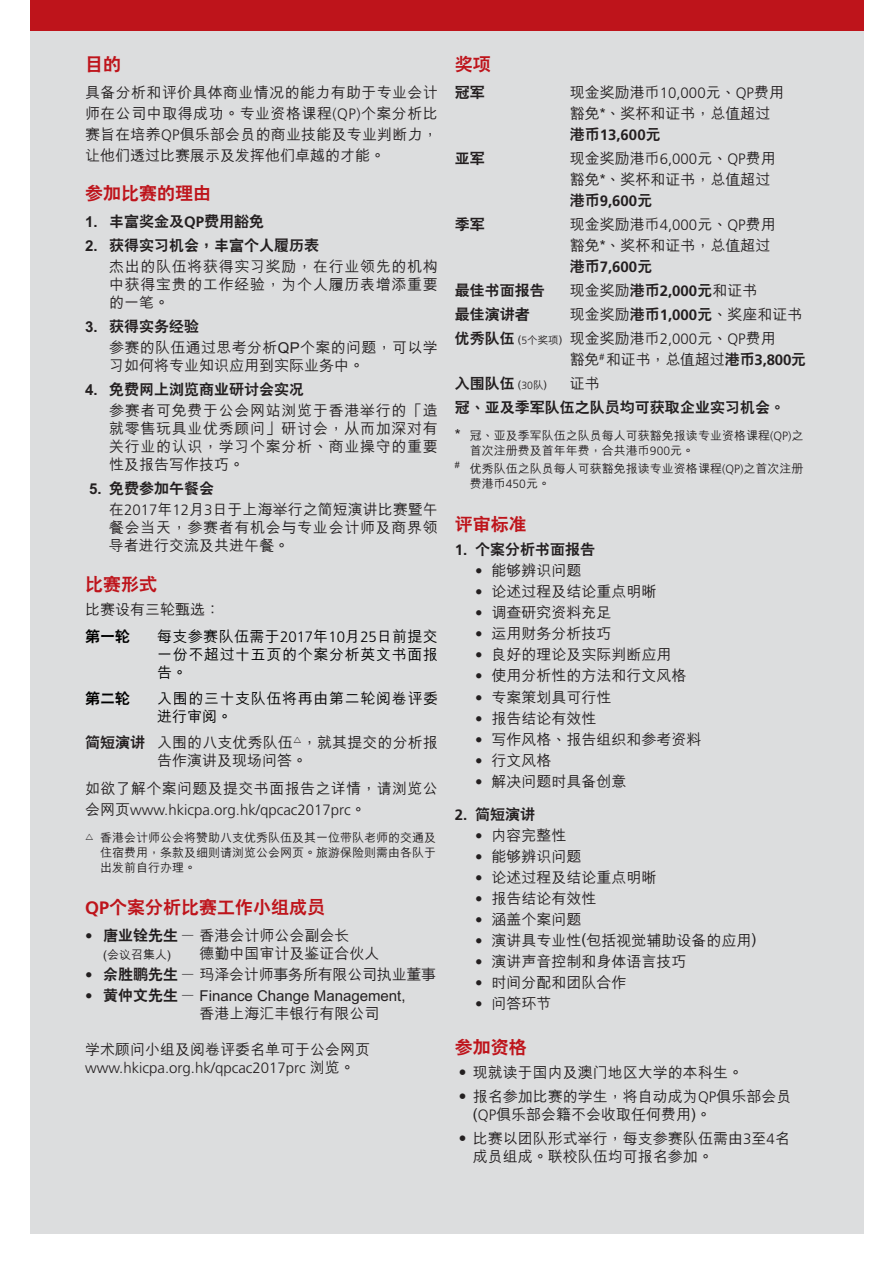
<style>
.page{position:relative;width:893px;height:1263px;background:#fff}
.page>*{position:absolute;margin:0;border:0;box-sizing:border-box;transform-origin:0 0}
.t1{font:800 18px "C Hei 2 GB5";color:#be141b}
.t2{font:500 15px/18px "M Hei GB5";color:#231f20}
.t3{font:800 15px "C Hei 2 GB5";color:#231f20}
.t4{font:500 15px/18px "M Hei GB5";color:#231f20;scale:.75 1}
.t5{font:300 15px "Frutiger";color:#231f20}
.t6{font:500 15px/18px "M Hei GB5";letter-spacing:.04em;color:#000;text-align:justify}
.t7{font:500 15px/18px "M Hei GB5";letter-spacing:.025em;color:#231f20}
.t8{font:700 15px "Frutiger";color:#231f20}
.t9{font:800 15px "C Hei 2 GB5";color:#000}
.t10{font:500 12px/15px "M Hei GB5";color:#231f20}
.s1{font-family:"Frutiger";font-weight:300}
.s2{font-family:"Frutiger";font-weight:700}
.s3{font-family:"C Hei 2 GB5";font-weight:800}
.s4{font-family:"M Hei GB5";font-weight:500}
.s5{font-size:10.5px}
.s6{font-family:"Frutiger";font-weight:300;font-size:10.5px}
.s7{font-family:"M Hei GB5";font-weight:500;font-size:10.5px}
.s8{font-size:15px}
</style>
<div class="page">
<div style="left:30px;top:30px;width:833px;height:1203px;background:#dcddde"></div>
<div style="left:30px;top:0;width:833px;height:30px;background:#be141b"></div>
<p class="t1" style="left:85px;top:55px;width:38px">目的</p>
<p class="t2" style="left:85px;top:82px;width:354px;line-height:21px;text-align:justify">具備分析和評價具體商業情況的能力有助於專業會計師在公司中取得成功。專業資格課程<span class="s1">(QP)</span>個案分析比賽旨在培養<span class="s1">QP</span>俱樂部會員的商業技能及專業判斷力，讓他們透過比賽展示及發揮他們卓越的才能。</p>
<p class="t1" style="left:85px;top:184px;width:128px">參加比賽的理由</p>
<p class="t3" style="left:85px;top:213px;width:181px">1. 豐富獎金及<span class="s2">QP</span>費用豁免</p>
<p class="t3" style="left:85px;top:237px;width:236px">2. 獲得實習機會，豐富個人履歷表</p>
<p class="t2" style="left:109px;top:258px;width:330px;text-align:justify">傑出的隊伍將獲得實習獎勵，在行業領先的機構中獲得寶貴的工作經驗，為個人履歷表增添重要的一筆。</p>
<p class="t3" style="left:85px;top:318px;width:116px">3. 獲得實務經驗</p>
<p class="t7" style="left:109px;top:339px;width:330px">參賽的隊伍通過思考分析QP個案的問題，可以學習如何將專業知識應用到實際業務中。</p>
<p class="t3" style="left:85px;top:381px;width:221px">4. 免費網上瀏覽商業研討會實況</p>
<p class="t2" style="left:109px;top:402px;width:330px;text-align:justify">參賽者可免費於公會網站瀏覽於香港舉行的「造就零售玩具業優秀顧問」研討會，從而加深對有關行業的認識，學習個案分析、商業操守的重要性及報告寫作技巧。</p>
<p class="t3" style="left:89px;top:480px;width:126px">5. 免費參加午餐會</p>
<p class="t2" style="left:109px;top:501px;width:330px;text-align:justify">在<span class="s1">2017</span>年<span class="s1">12</span>月<span class="s1">3</span>日於上海舉行之簡短演講比賽暨午餐會當天，參賽者有機會與專業會計師及商界領導者進行交流及共進午餐。</p>
<p class="t1" style="left:85px;top:575px;width:74px">比賽形式</p>
<p class="t2" style="left:85px;top:601px;width:137px">比賽設有三輪甄選：</p>
<p class="t9" style="left:85px;top:629px;width:47px">第一輪</p>
<p class="t6" style="left:157px;top:628px;width:282px">每支參賽隊伍需於<span class="s1">2017</span>年<span class="s1">10</span>月<span class="s1">25</span>日前提交一份不超過十五頁的個案分析英文書面報告。</p>
<p class="t9" style="left:85px;top:690px;width:47px">第二輪</p>
<p class="t6" style="left:157px;top:690px;width:282px">入圍的三十支隊伍將再由第二輪閱卷評委進行審閱。</p>
<p class="t2" style="left:157px;top:733px;width:282px;text-indent:-72px"><span class="s3">簡短演講</span> 入圍的八支優秀隊伍 ，就其提交的分析報告作演講及現場問答。</p>
<p class="t7" style="left:85px;top:780px;width:354px">如欲瞭解個案問題及提交書面報告之詳情，請瀏覽公</p>
<p class="t5" style="left:85px;top:801px;width:282px"><span class="s4">會網頁</span>www.hkicpa.org.hk/qpcac2017prc<span class="s4">。</span></p>
<p class="t10" style="left:100px;top:830px;width:338px;text-align:justify">香港會計師公會將贊助八支優秀隊伍及其一位帶隊老師的交通及住宿費用，條款及細則請瀏覽公會網頁。旅遊保險則需由各隊于出發前自行辦理。</p>
<p class="t1" style="left:85px;top:898px;width:242px"><span class="s2">QP</span>個案分析比賽工作小組成員</p>
<p class="t4" style="left:85px;top:927px;width:354px"><span class="s1">•</span> <span class="s3">唐業銓先生</span> — 香港會計師公會副會長</p>
<p class="t10" style="left:103px;top:947px;width:69px">(會議召集人)</p>
<p class="t2" style="left:200px;top:945px;width:181px">德勤中國審計及鑒証合伙人</p>
<p class="t4" style="left:85px;top:966px;width:470px"><span class="s1">•</span> <span class="s3">佘勝鵬先生</span> — 瑪澤會計師事務所有限公司執業董事</p>
<p class="t4" style="left:200px;top:987px;width:276px;text-indent:-115px"><span class="s1">•</span> <span class="s3">黃仲文先生</span> — Finance Change Management,香港上海滙豐銀行有限公司</p>
<p class="t2" style="left:85px;top:1041px;width:286px">學術顧問小組及閱卷評委名單可于公會網頁</p>
<p class="t5" style="left:85px;top:1059px;width:271px">www.hkicpa.org.hk/qpcac2017prc <span class="s4">瀏覽。</span></p>
<p class="t1" style="left:455px;top:55px;width:37px">獎項</p>
<p class="t3" style="left:455px;top:84px;width:31px">冠軍</p>
<p class="t2" style="left:570px;top:82px;width:216px;line-height:21px">現金獎勵港幣<span class="s1">10,000</span>元、<span class="s1">QP</span>費用豁免*、獎盃和證書，總值超過</p>
<p class="t8" style="left:570px;top:126px;width:92px"><span class="s3">港幣</span>13,600<span class="s3">元</span></p>
<p class="t3" style="left:455px;top:150px;width:31px">亞軍</p>
<p class="t2" style="left:570px;top:148px;width:207px;line-height:21px">現金獎勵港幣<span class="s1">6,000</span>元、<span class="s1">QP</span>費用豁免*、獎盃和證書，總值超過</p>
<p class="t8" style="left:570px;top:192px;width:84px"><span class="s3">港幣</span>9,600<span class="s3">元</span></p>
<p class="t3" style="left:455px;top:216px;width:31px">季軍</p>
<p class="t2" style="left:570px;top:214px;width:207px;line-height:21px">現金獎勵港幣<span class="s1">4,000</span>元、<span class="s1">QP</span>費用豁免*、獎盃和證書，總值超過</p>
<p class="t8" style="left:570px;top:258px;width:84px"><span class="s3">港幣</span>7,600<span class="s3">元</span></p>
<p class="t3" style="left:455px;top:282px;width:91px">最佳書面報告</p>
<p class="t2" style="left:570px;top:282px;width:189px">現金獎勵<span class="s3">港幣</span><span class="s2">2,000</span><span class="s3">元</span>和證書</p>
<p class="t3" style="left:455px;top:306px;width:76px">最佳演講者</p>
<p class="t2" style="left:455px;top:303px;width:349px;line-height:24px;text-indent:115px">現金獎勵<span class="s3">港幣</span><span class="s2">1,000</span><span class="s3">元</span>、獎座和證書<span class="s3">優秀隊伍</span> <span class="s5">(</span><span class="s6">5</span><span class="s5">個獎項)</span> 現金獎勵港幣<span class="s1">2,000</span>元、<span class="s1">QP</span>費用</p>
<p class="t2" style="left:570px;top:351px;width:238px">豁免<sup>#</sup> 和證書，總值超過<span class="s3">港幣</span><span class="s2">3,800</span><span class="s3">元</span></p>
<p class="t3" style="left:455px;top:375px;width:94px">入圍隊伍 <span class="s7">(</span><span class="s6">30</span><span class="s7">隊)</span></p>
<p class="t2" style="left:570px;top:375px;width:31px">證書</p>
<p class="t3" style="left:455px;top:399px;width:331px">冠、亞及季軍隊伍之隊員均可獲取企業實習機會。</p>
<p class="t10" style="left:470px;top:428px;width:335px;text-indent:-15px"><span class="s8">*</span> 冠、亞及季軍隊伍之隊員每人可獲豁免報讀專業資格課程<span class="s1">(QP)</span>之首次註冊費及首年年費，合共港幣<span class="s1">900</span>元。</p>
<p class="t10" style="left:470px;top:461px;width:335px;text-indent:-15px"><sup>#</sup> 優秀隊伍之隊員每人可獲豁免報讀專業資格課程<span class="s1">(QP)</span>之首次註冊費港幣<span class="s1">450</span>元。</p>
<p class="t1" style="left:455px;top:515px;width:73px">評審標準</p>
<p class="t3" style="left:455px;top:542px;width:142px"><span class="s2">1.</span> 個案分析書面報告</p>
<p class="t2" style="left:475px;top:562px;width:108px"><span class="s1">•</span> 能夠辨識問題</p>
<p class="t2" style="left:475px;top:583px;width:183px"><span class="s1">•</span> 論述過程及結論重點明晰</p>
<p class="t2" style="left:475px;top:604px;width:138px"><span class="s1">•</span> 調查研究資料充足</p>
<p class="t2" style="left:475px;top:625px;width:138px"><span class="s1">•</span> 運用財務分析技巧</p>
<p class="t2" style="left:475px;top:646px;width:198px"><span class="s1">•</span> 良好的理論及實際判斷應用</p>
<p class="t2" style="left:475px;top:667px;width:213px"><span class="s1">•</span> 使用分析性的方法和行文風格</p>
<p class="t2" style="left:475px;top:688px;width:138px"><span class="s1">•</span> 專案策劃具可行性</p>
<p class="t2" style="left:475px;top:709px;width:123px"><span class="s1">•</span> 報告結論有效性</p>
<p class="t2" style="left:475px;top:730px;width:228px"><span class="s1">•</span> 寫作風格、報告組織和參考資料</p>
<p class="t2" style="left:475px;top:751px;width:78px"><span class="s1">•</span> 行文風格</p>
<p class="t2" style="left:475px;top:772px;width:153px"><span class="s1">•</span> 解決問題時具備創意</p>
<p class="t3" style="left:455px;top:806px;width:82px"><span class="s2">2.</span> 簡短演講</p>
<p class="t2" style="left:475px;top:826px;width:93px"><span class="s1">•</span> 內容完整性</p>
<p class="t2" style="left:475px;top:847px;width:108px"><span class="s1">•</span> 能夠辨識問題</p>
<p class="t2" style="left:475px;top:868px;width:183px"><span class="s1">•</span> 論述過程及結論重點明晰</p>
<p class="t2" style="left:475px;top:889px;width:123px"><span class="s1">•</span> 報告結論有效性</p>
<p class="t2" style="left:475px;top:910px;width:108px"><span class="s1">•</span> 涵蓋個案問題</p>
<p class="t2" style="left:475px;top:931px;width:283px"><span class="s1">•</span> 演講具專業性(包括視覺輔助設備的應用)</p>
<p class="t2" style="left:475px;top:952px;width:213px"><span class="s1">•</span> 演講聲音控制和身體語言技巧</p>
<p class="t2" style="left:475px;top:973px;width:153px"><span class="s1">•</span> 時間分配和團隊合作</p>
<p class="t2" style="left:475px;top:994px;width:78px"><span class="s1">•</span> 問答環節</p>
<p class="t1" style="left:455px;top:1037px;width:73px">參加資格</p>
<p class="t2" style="left:455px;top:1063px;width:289px">• 現就讀于國內及澳門地區大學的本科生。</p>
<p class="t2" style="left:473px;top:1087px;width:320px;text-indent:-18px">• 報名參加比賽的學生，將自動成為<span class="s1">QP</span>俱樂部會員(<span class="s1">QP</span>俱樂部會籍不會收取任何費用)。</p>
<p class="t2" style="left:473px;top:1129px;width:318px;text-indent:-18px">• 比賽以團隊形式舉行，每支參賽隊伍需由<span class="s1">3</span>至<span class="s1">4</span>名成員組成。聯校隊伍均可報名參加。</p>
</div>
